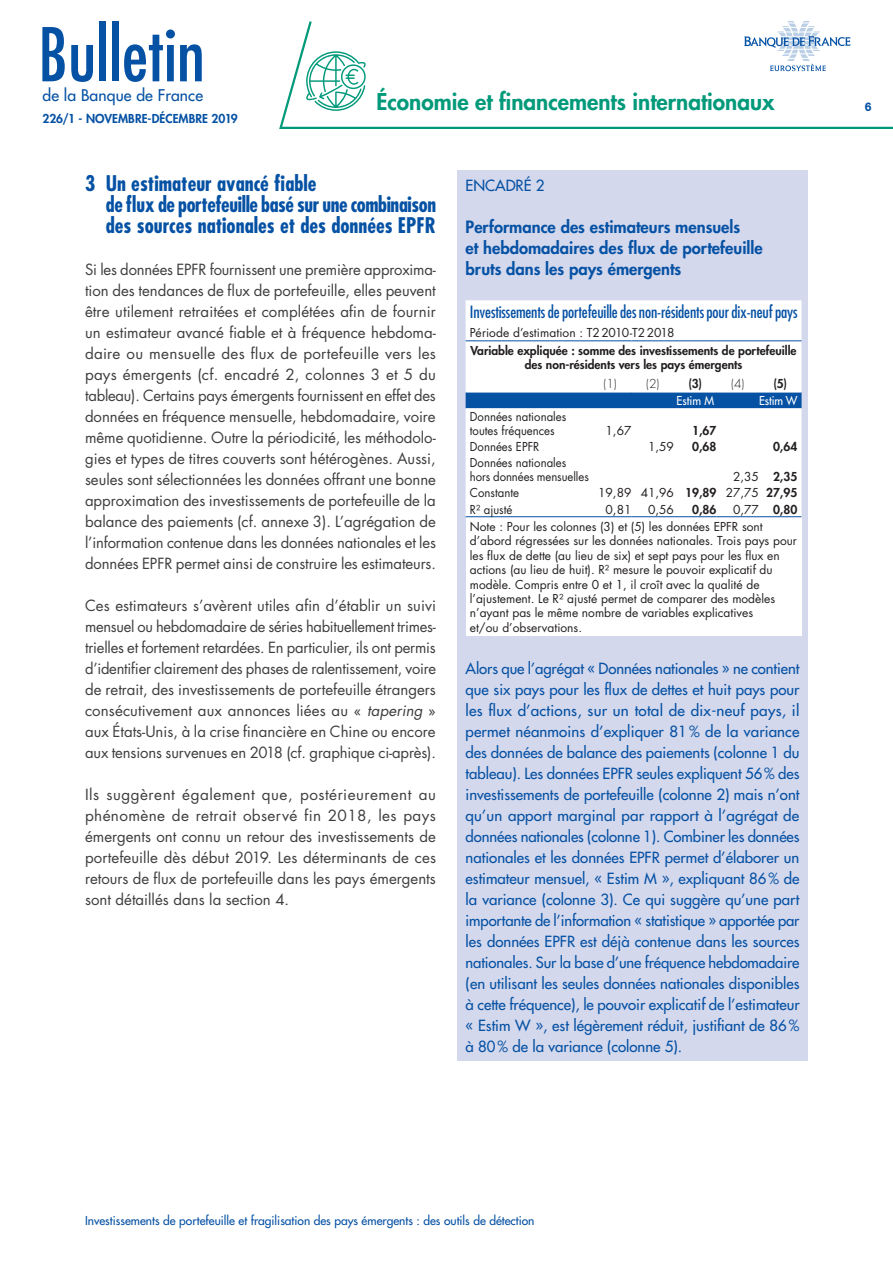
<style>
.page{position:relative;width:893px;height:1263px;background:#fff}
.page>*{position:absolute;margin:0;border:0;box-sizing:border-box;transform-origin:0 0}
.t1{font:condensed 72px "Futura Std";color:#0551a4}
.t2{font:800 22.5px "Futura Std";color:#00997a}
.t3{font:700 condensed 21px/21px "Futura Std";color:#0551a4}
.t4{font:800 16.5px/21px "Futura Std";color:#0551a4}
.t5{font:condensed 16.5px "Futura Std";letter-spacing:-.01em;color:#0551a4}
.t6{font:500 15.75px "Futura Std";letter-spacing:.01em;color:#0551a4}
.t7{font:15px/21px "Futura Std";letter-spacing:-.005em;color:#3e3e3f;text-align:justify}
.t8{font:500 15px/21px "Futura Std";color:#0551a4;text-align:justify}
.t9{font:12px/14.4px "Futura Std";color:#231f20}
.t10{font:800 12px/14.4px "Futura Std";color:#231f20;text-align:center}
.t11{font:12px/13.5px "Futura Std";color:#231f20;scale:.95 1}
.t12{font:500 12px "Futura Std";color:#0551a4}
.t13{font:800 12px "Futura Std";letter-spacing:.005em;color:#0551a4}
.t14{font:300 12px "Futura Std";color:#231f20}
.t15{font:500 12px "Futura Std";letter-spacing:-.005em;color:#fff;scale:.95 1}
.t16{font:500 12px "Futura Std";letter-spacing:-.005em;color:#fff;scale:.94 1}
.t17{font:800 12px "Helvetica Neue LT Std";color:#0551a4;scale:.9 1}
.s1{font-style:italic}
.s2{font-weight:800}
</style>
<div class="page">
<svg style="left:279px;top:21px;width:614px;height:108px"></svg>
<svg style="left:306px;top:51px;width:60px;height:60px"></svg>
<svg style="left:744px;top:22px;width:106px;height:49px"></svg>
<div style="left:457px;top:170px;width:351px;height:891px;background:#d4d8ec"></div>
<svg style="left:466px;top:300px;width:335px;height:216px;background:#ecf2f8"></svg>
<div style="left:466px;top:517px;width:335px;height:119px;background:#fff"></div>
<hr style="left:466px;top:340px;width:123px;height:1px;background:#0551a4">
<hr style="left:589px;top:340px;width:42px;height:1px;background:#0551a4">
<hr style="left:631px;top:340px;width:43px;height:1px;background:#0551a4">
<hr style="left:674px;top:340px;width:42px;height:1px;background:#0551a4">
<hr style="left:716px;top:340px;width:43px;height:1px;background:#0551a4">
<hr style="left:759px;top:340px;width:42px;height:1px;background:#0551a4">
<hr style="left:466px;top:516px;width:123px;height:1px;background:#0551a4">
<hr style="left:589px;top:516px;width:42px;height:1px;background:#0551a4">
<hr style="left:631px;top:516px;width:43px;height:1px;background:#0551a4">
<hr style="left:674px;top:516px;width:42px;height:1px;background:#0551a4">
<hr style="left:716px;top:516px;width:43px;height:1px;background:#0551a4">
<hr style="left:759px;top:516px;width:42px;height:1px;background:#0551a4">
<hr style="left:466px;top:392px;width:123px;height:1px;background:#fff">
<hr style="left:589px;top:392px;width:42px;height:1px;background:#fff">
<hr style="left:631px;top:392px;width:43px;height:1px;background:#fff">
<hr style="left:674px;top:392px;width:42px;height:1px;background:#fff">
<hr style="left:716px;top:392px;width:43px;height:1px;background:#fff">
<hr style="left:759px;top:392px;width:42px;height:1px;background:#fff">
<h1 class="t1" style="left:38px;top:12px;width:168px">Bulletin</h1>
<p class="t6" style="left:43px;top:86px;width:162px">de la Banque de France</p>
<p class="t13" style="left:43px;top:111px;width:197px">226/1 - NOVEMBRE-DÉCEMBRE 2019</p>
<h2 class="t2" style="left:376px;top:88px;width:400px">Économie et financements internationaux</h2>
<h3 class="t3" style="left:106px;top:173px;width:332px;text-indent:-21px">3 Un estimateur avancé fiable<br>de flux de portefeuille basé sur une combinaison des sources nationales et des données EPFR</h3>
<p class="t7" style="left:85px;top:259px;width:353px">Si les données EPFR fournissent une première approxima&shy;tion des tendances de flux de portefeuille, elles peuvent être utilement retraitées et complétées afin de fournir un estimateur avancé fiable et à fréquence hebdoma&shy;daire ou mensuelle des flux de portefeuille vers les pays émergents (cf. encadré 2, colonnes 3 et 5 du tableau). Certains pays émergents fournissent en effet des données en fréquence mensuelle, hebdomadaire, voire même quotidienne. Outre la périodicité, les méthodolo&shy;gies et types de titres couverts sont hétérogènes. Aussi, seules sont sélectionnées les données offrant une bonne approximation des investissements de portefeuille de la balance des paiements (cf. annexe 3). L’agrégation de l’information contenue dans les données nationales et les données EPFR permet ainsi de construire les estimateurs.</p>
<p class="t7" style="left:85px;top:595px;width:353px">Ces estimateurs s’avèrent utiles afin d’établir un suivi mensuel ou hebdomadaire de séries habituellement trimes&shy;trielles et fortement retardées. En particulier, ils ont permis d’identifier clairement des phases de ralentissement, voire de retrait, des investissements de portefeuille étrangers consécutivement aux annonces liées au « <span class="s1">tapering</span> » aux États‑Unis, à la crise financière en Chine ou encore aux tensions survenues en 2018 (cf. graphique ci-après).</p>
<p class="t7" style="left:85px;top:784px;width:352px">Ils suggèrent également que, postérieurement au phénomène de retrait observé fin 2018, les pays émergents ont connu un retour des investissements de portefeuille dès début 2019. Les déterminants de ces retours de flux de portefeuille dans les pays émergents sont détaillés dans la section 4.</p>
<p class="t8" style="left:466px;top:175px;width:80px">ENCADRÉ 2</p>
<p class="t4" style="left:466px;top:216px;width:299px">Performance des estimateurs mensuels<br>et hebdomadaires des flux de portefeuille bruts dans les pays émergents</p>
<p class="t5" style="left:470px;top:302px;width:329px">Investissements de portefeuille des non-résidents pour dix-neuf pays</p>
<p class="t9" style="left:470px;top:325px;width:206px">Période d’estimation : T22010-T22018</p>
<p class="t10" style="left:471px;top:343px;width:328px">Variable expliquée : somme des investissements de portefeuille des non-résidents vers les pays émergents</p>
<p class="t14" style="left:604px;top:376px;width:15px">(1)</p>
<p class="t14" style="left:646px;top:376px;width:15px">(2)</p>
<p class="t10" style="left:688px;top:376px;width:15px">(3)</p>
<p class="t14" style="left:731px;top:376px;width:15px">(4)</p>
<p class="t10" style="left:773px;top:376px;width:15px">(5)</p>
<p class="t15" style="left:676px;top:393px;width:41px">Estim M</p>
<p class="t16" style="left:759px;top:393px;width:42px">Estim W</p>
<p class="t11" style="left:470px;top:410px;width:103px">Données nationales toutes fréquences</p>
<p class="t9" style="left:606px;top:423px;width:27px">1,67</p>
<p class="t10" style="left:692px;top:423px;width:26px">1,67</p>
<p class="t11" style="left:470px;top:440px;width:75px">Données EPFR</p>
<p class="t9" style="left:648px;top:440px;width:27px">1,59</p>
<p class="t10" style="left:692px;top:440px;width:26px">0,68</p>
<p class="t10" style="left:773px;top:440px;width:26px">0,64</p>
<p class="t11" style="left:470px;top:456px;width:127px">Données nationales hors données mensuelles</p>
<p class="t9" style="left:733px;top:469px;width:66px">2,35 <span class="s2">2,35</span></p>
<p class="t11" style="left:470px;top:486px;width:53px">Constante</p>
<p class="t9" style="left:598px;top:486px;width:201px">19,89 41,96 <span class="s2">19,89</span> 27,75 <span class="s2">27,95</span></p>
<p class="t11" style="left:470px;top:502px;width:46px">R² ajusté</p>
<p class="t9" style="left:606px;top:502px;width:27px">0,81</p>
<p class="t9" style="left:648px;top:502px;width:27px">0,56</p>
<p class="t10" style="left:692px;top:502px;width:26px">0,86</p>
<p class="t9" style="left:470px;top:501px;width:329px;line-height:17.4px;text-indent:263px">0,77 <span class="s2">0,80<br></span>Note : Pour les colonnes (3) et (5) les données EPFR sont</p>
<p class="t9" style="left:470px;top:534px;width:329px">d’abord régressées sur les données nationales. Trois pays pour les flux de dette (au lieu de six) et sept pays pour les flux en actions (au lieu de huit). R² mesure le pouvoir explicatif du modèle. Compris entre 0 et 1, il croît avec la qualité de l’ajustement. Le R² ajusté permet de comparer des modèles n’ayant pas le même nombre de variables explicatives<br>et/ou d’observations.</p>
<p class="t8" style="left:466px;top:658px;width:336px">Alors que l’agrégat « Données nationales » ne contient que six pays pour les flux de dettes et huit pays pour les flux d’actions, sur un total de dix-neuf pays, il permet néanmoins d’expliquer 81% de la variance des données de balance des paiements (colonne 1 du tableau). Les données EPFR seules expliquent 56% des investissements de portefeuille (colonne 2) mais n’ont qu’un apport marginal par rapport à l’agrégat de données nationales (colonne 1). Combiner les données nationales et les données EPFR permet d’élaborer un estimateur mensuel, « Estim M », expliquant 86% de la variance (colonne 3). Ce qui suggère qu’une part importante de l’information « statistique » apportée par les données EPFR est déjà contenue dans les sources nationales. Sur la base d’une fréquence hebdomadaire (en utilisant les seules données nationales disponibles à cette fréquence), le pouvoir explicatif de l’estimateur « Estim W », est légèrement réduit, justifiant de 86% à 80% de la variance (colonne 5).</p>
<p class="t12" style="left:85px;top:1213px;width:451px">Investissements de portefeuille et fragilisation des pays émergents : des outils de détection</p>
<p class="t17" style="left:865px;top:99px;width:9px">6</p>
</div>
